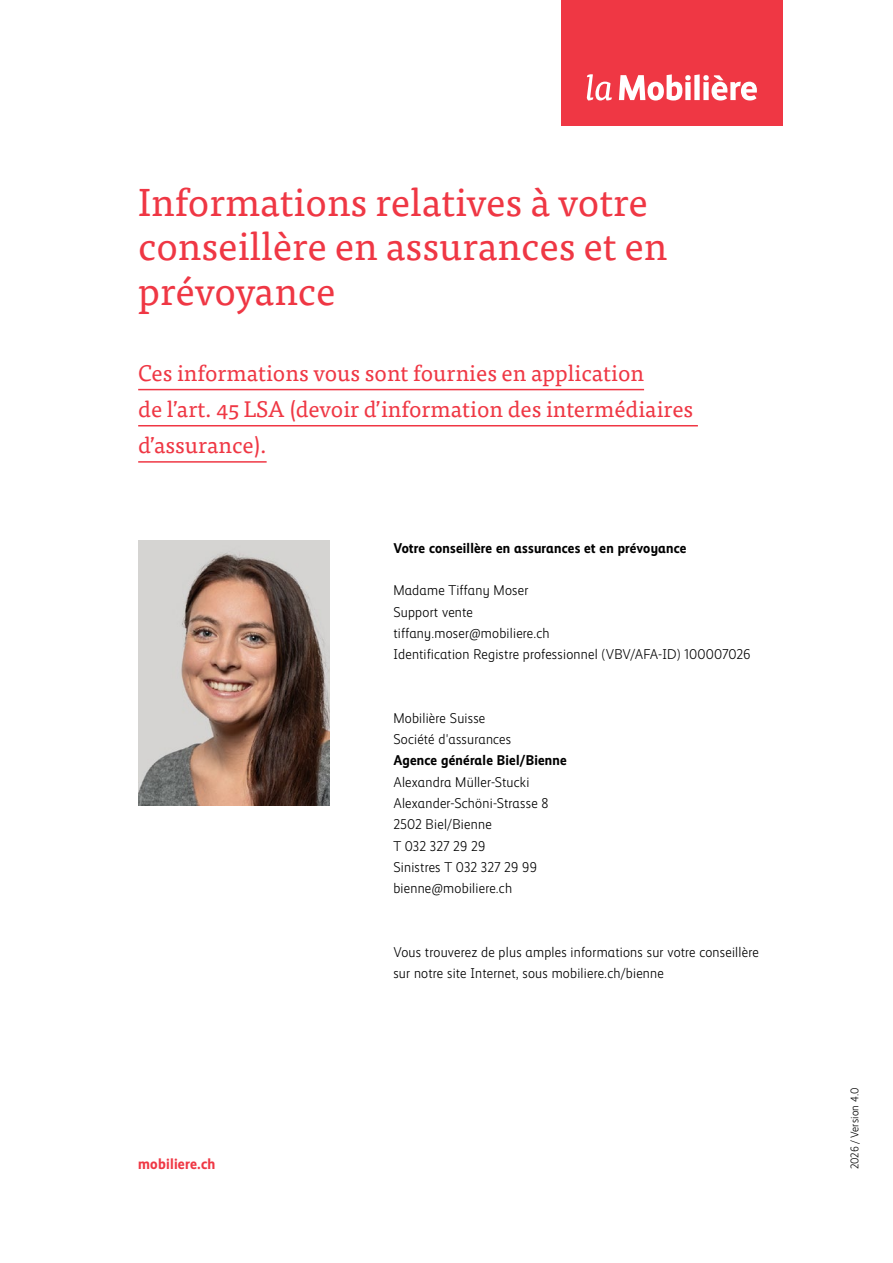
<style>
.page{position:relative;width:893px;height:1263px;background:#fff}
.page>*{position:absolute;margin:0;border:0;box-sizing:border-box;transform-origin:0 0}
.subheadline-1{font:39px/44.7px "Tisa Pro";color:#ef3744}
.Lead_Unterstrichen_1{font:22.5px/36.2px "Tisa Pro";color:#ef3744}
.t1{font:700 15px "Mobiliar Realist";letter-spacing:.015em;color:#ef3744}
.Adresse{font:300 14.25px/21.3px "Mobiliar Realist";letter-spacing:.015em;color:#000}
.paragraph_01{font:300 14.25px "Mobiliar Realist";letter-spacing:.015em;color:#000}
.paragraph_aftersubhe{font:300 14.25px/21.3px "Mobiliar Realist";letter-spacing:.015em;color:#000}
.subheadline-2{font:700 14.25px "Mobiliar Realist";letter-spacing:.015em;color:#000}
.Standort{font:700 14.25px "Mobiliar Realist";letter-spacing:.015em;color:#000}
.Email{font:300 14.25px "Mobiliar Realist";letter-spacing:.015em;color:#000}
.paragraph{font:300 11.25px "Mobiliar Realist";letter-spacing:.015em;color:#000}
</style>
<div class="page">
<hr style="left:138px;top:389px;width:506px;height:1px;background:#ef3744">
<hr style="left:138px;top:425px;width:560px;height:1px;background:#ef3744">
<hr style="left:138px;top:461px;width:129px;height:2px;background:#ef3744">
<img style="left:138px;top:540px;width:192px;height:265px">
<div style="left:561px;top:0;width:221px;height:125px;background:#ef3744"></div>
<svg style="left:619px;top:74px;width:138px;height:27px"></svg>
<svg style="left:587px;top:74px;width:25px;height:26px"></svg>
<p class="subheadline-1" style="left:138px;top:177px;width:531px">Informations relatives à votre conseillère en assurances et en prévoyance</p>
<p class="Lead_Unterstrichen_1" style="left:138px;top:353px;width:557px">Ces informations vous sont fournies en application<br>de lʼart. 45 LSA (devoir dʼinformation des intermédiaires dʼassurance).</p>
<p class="subheadline-2" style="left:393px;top:540px;width:295px">Votre conseillère en assurances et en prévoyance</p>
<p class="paragraph_01" style="left:393px;top:583px;width:137px">Madame Tiffany Moser</p>
<p class="paragraph_01" style="left:393px;top:604px;width:81px">Support vente</p>
<p class="paragraph_01" style="left:393px;top:625px;width:158px">tiffany.moser@mobiliere.ch</p>
<p class="paragraph_01" style="left:393px;top:646px;width:359px">Identification Registre professionnel (VBV/AFA-ID) 100007026</p>
<p class="Adresse" style="left:393px;top:708px;width:119px">Mobilière Suisse<br>Société d'assurances</p>
<p class="Standort" style="left:393px;top:752px;width:175px">Agence générale Biel/Bienne</p>
<p class="Adresse" style="left:393px;top:771px;width:138px">Alexandra Müller-Stucki</p>
<p class="Adresse" style="left:393px;top:793px;width:157px">Alexander-Schöni-Strasse 8</p>
<p class="Adresse" style="left:393px;top:814px;width:100px">2502 Biel/Bienne</p>
<p class="Adresse" style="left:393px;top:835px;width:93px">T 032 327 29 29</p>
<p class="Adresse" style="left:393px;top:856px;width:145px">Sinistres T 032 327 29 99</p>
<p class="Email" style="left:393px;top:880px;width:120px">bienne@mobiliere.ch</p>
<p class="t1" style="left:138px;top:1155px;width:79px">mobiliere.ch</p>
<p class="paragraph_aftersubhe" style="left:393px;top:941px;width:367px">Vous trouverez de plus amples informations sur votre conseillère sur notre site Internet, sous mobiliere.ch/bienne</p>
<p class="paragraph" style="left:848px;top:1169px;width:84px;rotate:-90deg">2026 / Version 4.0</p>
</div>
